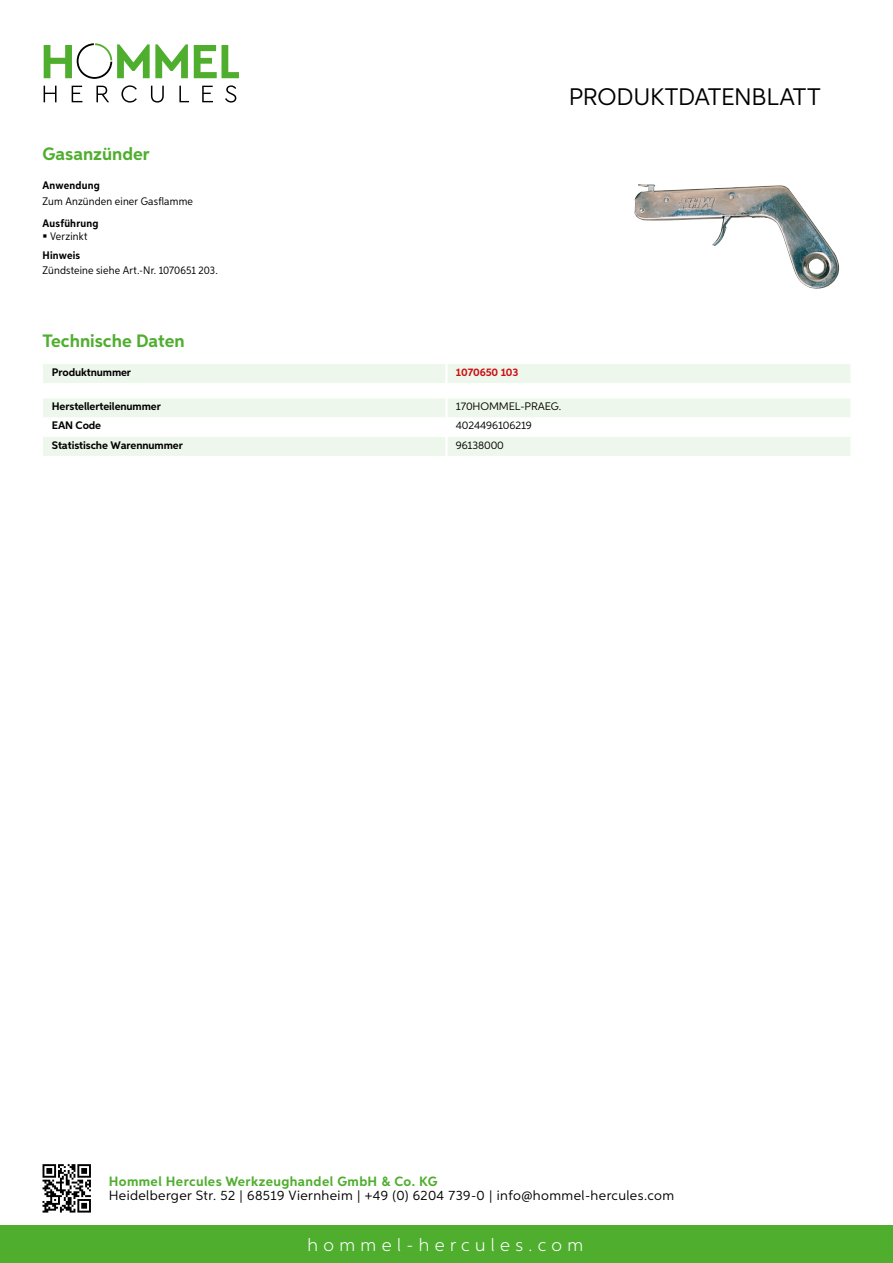
<style>
.page{position:relative;width:893px;height:1263px;background:#fff}
.page>*{position:absolute;margin:0;border:0;box-sizing:border-box;transform-origin:0 0}
.t1{font:24px "Aspira";letter-spacing:-.01em;color:#000}
.t2{font:700 18px "Aspira";color:#50ae2f}
.t3{font:300 18px "Aspira";letter-spacing:.3em;color:#fff}
.t4{font:13.5px "Aspira";letter-spacing:.03em;color:#000}
.t5{font:700 13.5px "Aspira";letter-spacing:.03em;color:#50ae2f}
.t6{font:10.95px "Aspira Nar";letter-spacing:.015em;color:#000}
.t7{font:700 10.95px "Aspira";letter-spacing:-.01em;color:#000}
.t8{font:10.95px "Aspira";letter-spacing:-.01em;color:#000}
.t9{font:700 10.95px "Aspira Nar";letter-spacing:.02em;color:#000}
.t10{font:700 10.95px "Aspira";letter-spacing:-.01em;color:#cd1013}
</style>
<div class="page">
<div style="left:0;top:1226px;width:893px;height:37px;background:#50ae2f"></div>
<svg style="left:43px;top:1164px;width:48px;height:48px"></svg>
<svg style="left:194px;top:45px;width:45px;height:33px"></svg>
<svg style="left:44px;top:43px;width:144px;height:36px"></svg>
<svg style="left:44px;top:86px;width:13px;height:16px"></svg>
<svg style="left:72px;top:86px;width:10px;height:16px"></svg>
<svg style="left:96px;top:86px;width:13px;height:16px"></svg>
<svg style="left:121px;top:85px;width:16px;height:18px"></svg>
<svg style="left:151px;top:86px;width:13px;height:17px"></svg>
<svg style="left:179px;top:86px;width:10px;height:16px"></svg>
<svg style="left:202px;top:86px;width:11px;height:16px"></svg>
<svg style="left:225px;top:85px;width:11px;height:18px"></svg>
<div style="left:43px;top:364px;width:807px;height:19px;background:#eef7eb"></div>
<hr style="left:445px;top:364px;width:3px;height:19px;background:#fff">
<svg style="left:43px;top:398px;width:807px;height:58px"></svg>
<hr style="left:445px;top:437px;width:3px;height:19px;background:#fff">
<img style="left:634px;top:184px;width:206px;height:105px">
<h2 class="t2" style="left:43px;top:142px;width:109px">Gasanzünder</h2>
<p class="t9" style="left:43px;top:179px;width:59px">Anwendung</p>
<p class="t6" style="left:43px;top:194px;width:152px">Zum Anzünden einer Gasflamme</p>
<p class="t9" style="left:43px;top:216px;width:58px">Ausführung</p>
<p class="t6" style="left:50px;top:229px;width:39px">Verzinkt</p>
<p class="t9" style="left:43px;top:248px;width:39px">Hinweis</p>
<p class="t6" style="left:43px;top:264px;width:177px">Zündsteine siehe Art.-Nr. 1070651 203.</p>
<h1 class="t1" style="left:569px;top:82px;width:253px">Produktdatenblatt</h1>
<h2 class="t2" style="left:43px;top:330px;width:144px">Technische Daten</h2>
<p class="t7" style="left:52px;top:365px;width:81px">Produktnummer</p>
<p class="t10" style="left:456px;top:365px;width:64px">1070650 103</p>
<p class="t7" style="left:52px;top:400px;width:111px">Herstellerteilenummer</p>
<p class="t8" style="left:456px;top:400px;width:107px">170HOMMEL-PRAEG.</p>
<p class="t7" style="left:52px;top:419px;width:51px">EAN Code</p>
<p class="t8" style="left:456px;top:419px;width:78px">4024496106219</p>
<p class="t7" style="left:52px;top:438px;width:132px">Statistische Warennummer</p>
<p class="t8" style="left:456px;top:438px;width:50px">96138000</p>
<p class="t5" style="left:109px;top:1172px;width:330px">Hommel Hercules Werkzeughandel GmbH &amp; Co. KG</p>
<p class="t4" style="left:109px;top:1187px;width:567px">Heidelberger Str. 52 | 68519 Viernheim | +49 (0) 6204 739-0 | info@hommel-hercules.com</p>
<h2 class="t3" style="left:307px;top:1234px;width:277px">hommel-hercules.com</h2>
</div>
